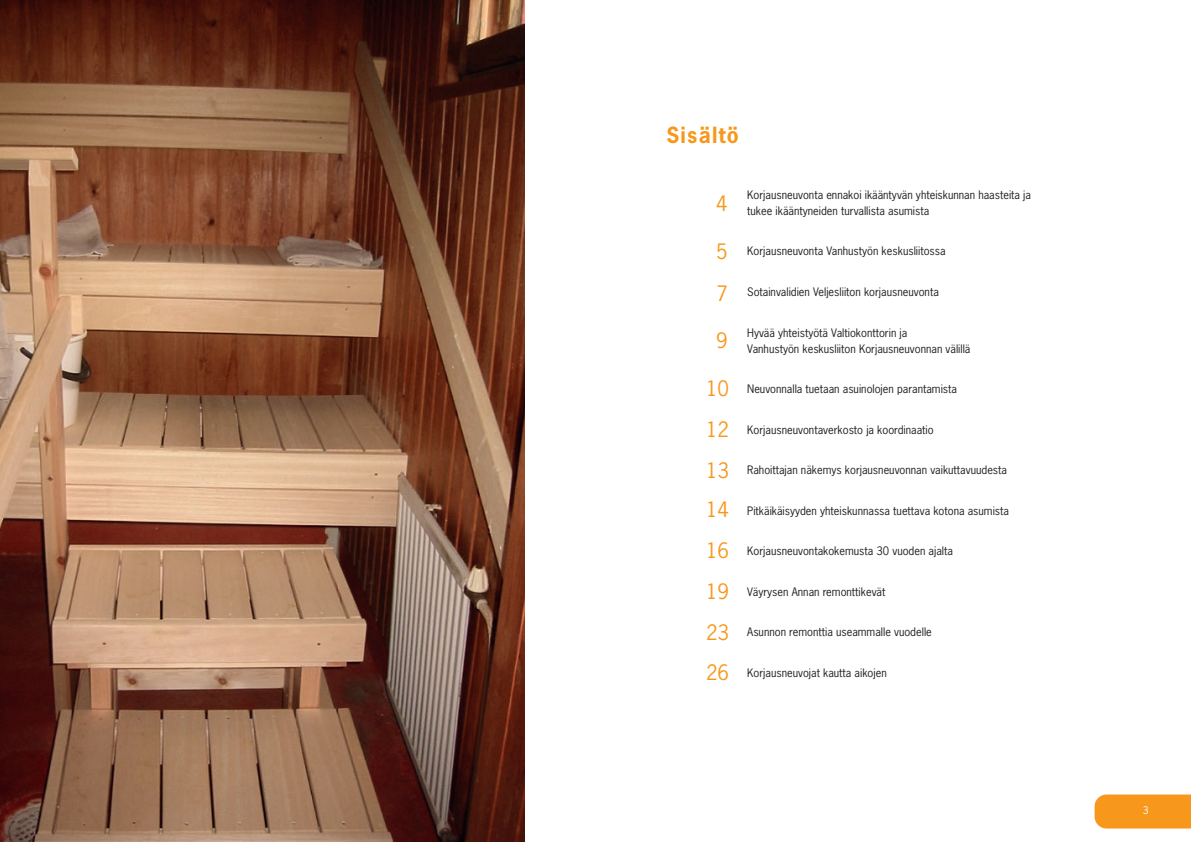
<style>
.page{position:relative;width:1191px;height:842px;background:#fff}
.page>*{position:absolute;margin:0;border:0;box-sizing:border-box;transform-origin:0 0}
.t1{font:700 21px "News Gothic Std";letter-spacing:.06em;color:#f7981d}
.t2{font:20px/40.7px "News Gothic Std";color:#f7981d;text-align:justify}
.t3{font:11px/16px "News Gothic Std";color:#231f20}
.t4{font:10px "News Gothic Std";color:#fff}
</style>
<div class="page">
<div style="left:1094px;top:794px;width:97px;height:34px;background:#f7981d"></div>
<img style="left:0;top:0;width:524px;height:842px">
<h1 class="t1" style="left:666px;top:122px;width:74px">Sisältö</h1>
<h2 class="t2" style="left:716px;top:183px;width:13px">4</h2>
<h2 class="t2" style="left:716px;top:230px;width:13px;line-height:41.8px">5<br>7</h2>
<h2 class="t2" style="left:716px;top:320px;width:13px">9</h2>
<h2 class="t2" style="left:706px;top:368px;width:25px;line-height:41px">10<br>12<br>13</h2>
<h2 class="t2" style="left:706px;top:489px;width:25px">14<br>16<br>19<br>23<br>26</h2>
<p class="t3" style="left:747px;top:187px;width:285px">Korjausneuvonta ennakoi ikääntyvän yhteiskunnan haasteita ja tukee ikääntyneiden turvallista asumista</p>
<p class="t3" style="left:747px;top:243px;width:200px">Korjausneuvonta Vanhustyön keskusliitossa</p>
<p class="t3" style="left:747px;top:284px;width:193px">Sotainvalidien Veljesliiton korjausneuvonta</p>
<p class="t3" style="left:747px;top:324px;width:225px">Hyvää yhteistyötä Valtiokonttorin ja<br>Vanhustyön keskusliiton Korjausneuvonnan välillä</p>
<p class="t3" style="left:747px;top:381px;width:211px">Neuvonnalla tuetaan asuinolojen parantamista</p>
<p class="t3" style="left:747px;top:421px;width:188px">Korjausneuvontaverkosto ja koordinaatio</p>
<p class="t3" style="left:747px;top:462px;width:261px">Rahoittajan näkemys korjausneuvonnan vaikuttavuudesta</p>
<p class="t3" style="left:747px;top:502px;width:263px">Pitkäikäisyyden yhteiskunnassa tuettava kotona asumista</p>
<p class="t3" style="left:747px;top:543px;width:207px">Korjausneuvontakokemusta 30 vuoden ajalta</p>
<p class="t3" style="left:747px;top:583px;width:140px">Väyrysen Annan remonttikevät</p>
<p class="t3" style="left:747px;top:624px;width:186px">Asunnon remonttia useammalle vuodelle</p>
<p class="t3" style="left:747px;top:664px;width:141px">Korjausneuvojat kautta aikojen</p>
<p class="t4" style="left:1142px;top:804px;width:7px">3</p>
</div>
